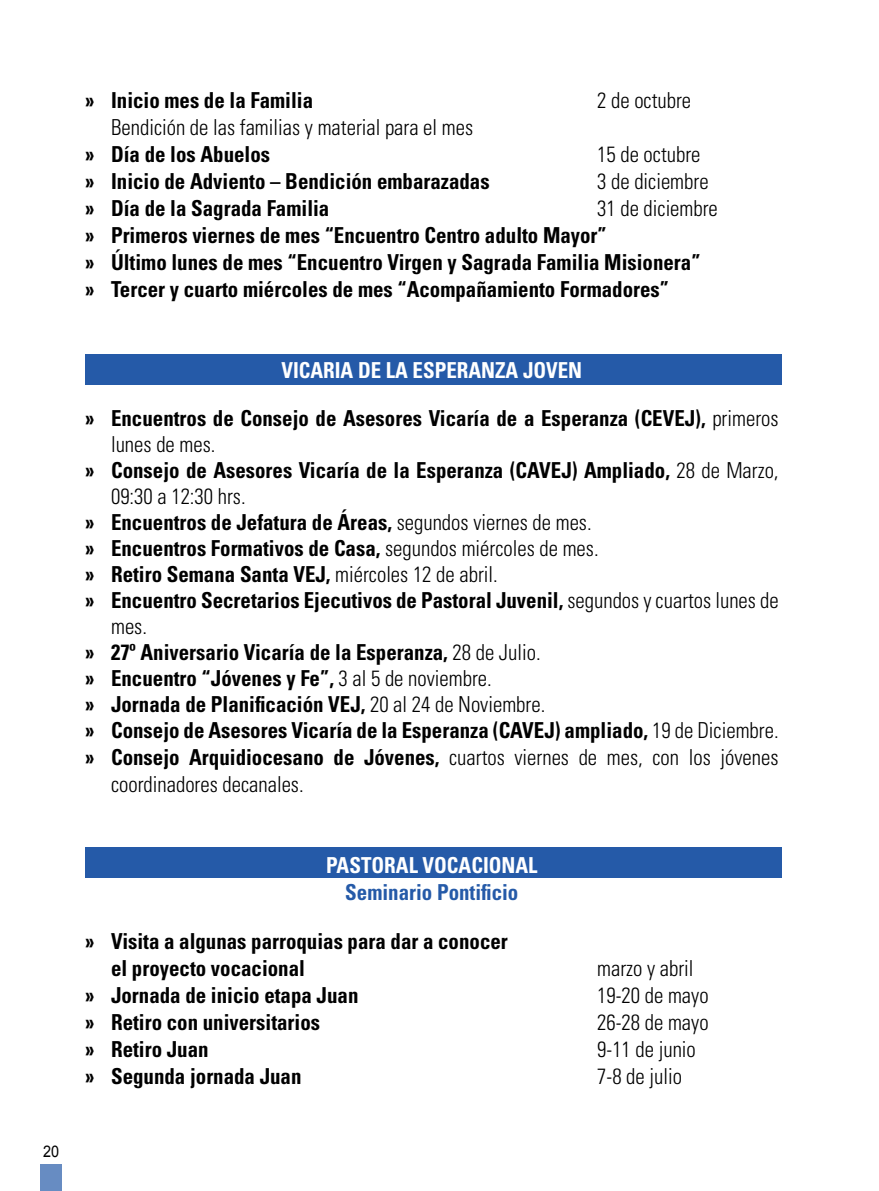
<style>
.page{position:relative;width:879px;height:1191px;background:#fff}
.page>*{position:absolute;margin:0;border:0;box-sizing:border-box;transform-origin:0 0}
.t1{font:700 condensed 22px/27px "Univers";color:#000;scale:.95 1}
.t2{font:300 condensed 22px "Univers";color:#000;scale:.95 1}
.t3{font:700 condensed 22px "Univers";color:#255aa8;scale:.95 1}
.t4{font:700 condensed 22px "Univers";color:#fff;scale:.95 1}
.t5{font:16px "Arial";color:#000;scale:.9 1}
.s1{color:#fff}
.s2{font-weight:300}
.s3{font-weight:700}
</style>
<div class="page">
<div style="left:40px;top:1164px;width:22px;height:27px;background:#678cc2"></div>
<div style="left:85px;top:848px;width:696px;height:30px;background:#255aa8"></div>
<div style="left:85px;top:354px;width:696px;height:30px;background:#255aa8"></div>
<p class="t5" style="left:43px;top:1140px;width:19px">20</p>
<p class="t1" style="left:85px;top:87px;width:242px">» Inicio mes de la Familia</p>
<p class="t2" style="left:597px;top:87px;width:100px">2 de octubre</p>
<p class="t2" style="left:111px;top:114px;width:383px">Bendición de las familias y material para el mes</p>
<p class="t1" style="left:85px;top:141px;width:196px">» Día de los Abuelos</p>
<p class="t2" style="left:597px;top:141px;width:110px">15 de octubre</p>
<p class="t1" style="left:85px;top:168px;width:427px">» Inicio de Adviento – Bendición embarazadas</p>
<p class="t2" style="left:597px;top:168px;width:119px">3 de diciembre</p>
<p class="t1" style="left:85px;top:195px;width:259px">» Día de la Sagrada Familia</p>
<p class="t2" style="left:597px;top:195px;width:129px">31 de diciembre</p>
<p class="t1" style="left:85px;top:222px;width:649px">» Primeros viernes de mes “Encuentro Centro adulto Mayor”<br>» Último lunes de mes “Encuentro Virgen y Sagrada Familia Misionera” » Tercer y cuarto miércoles de mes “Acompañamiento Formadores”</p>
<p class="t1" style="left:85px;top:346px;width:731px;line-height:48px;text-align:center"><span class="s1">VICARIA DE LA ESPERANZA JOVEN<br></span>» Encuentros de Consejo de Asesores Vicaría de a Esperanza (CEVEJ), <span class="s2">primeros</span></p>
<p class="t2" style="left:111px;top:431px;width:111px">lunes de mes.</p>
<p class="t1" style="left:85px;top:457px;width:731px">» Consejo de Asesores Vicaría de la Esperanza (CAVEJ) Ampliado, <span class="s2">28 de Marzo,</span></p>
<p class="t2" style="left:111px;top:483px;width:143px">09:30 a 12:30 hrs.</p>
<p class="t1" style="left:85px;top:509px;width:535px">» Encuentros de Jefatura de Áreas, <span class="s2">segundos viernes de mes.</span></p>
<p class="t1" style="left:85px;top:535px;width:542px">» Encuentros Formativos de Casa, <span class="s2">segundos miércoles de mes.</span></p>
<p class="t1" style="left:85px;top:561px;width:436px">» Retiro Semana Santa VEJ, <span class="s2">miércoles 12 de abril.</span></p>
<p class="t1" style="left:85px;top:587px;width:731px">» Encuentro Secretarios Ejecutivos de Pastoral Juvenil, <span class="s2">segundos y cuartos lunes de</span></p>
<p class="t2" style="left:111px;top:613px;width:39px">mes.</p>
<p class="t1" style="left:85px;top:639px;width:481px">» 27º Aniversario Vicaría de la Esperanza, <span class="s2">28 de Julio.</span></p>
<p class="t1" style="left:85px;top:665px;width:430px">» Encuentro “Jóvenes y Fe”, <span class="s2">3 al 5 de noviembre.</span></p>
<p class="t1" style="left:85px;top:691px;width:486px">» Jornada de Planificación VEJ, <span class="s2">20 al 24 de Noviembre.</span></p>
<p class="t1" style="left:85px;top:717px;width:731px">» Consejo de Asesores Vicaría de la Esperanza (CAVEJ) ampliado, <span class="s2">19 de Diciembre.</span></p>
<p class="t2" style="left:85px;top:743px;width:731px"><span class="s3">» Consejo Arquidiocesano de Jóvenes,</span> cuartos viernes de mes, con los jóvenes</p>
<p class="t2" style="left:111px;top:770px;width:204px">coordinadores decanales.</p>
<p class="t4" style="left:326px;top:851px;width:224px">PASTORAL VOCACIONAL</p>
<p class="t3" style="left:345px;top:878px;width:184px">Seminario Pontificio</p>
<p class="t1" style="left:111px;top:927px;width:419px;text-indent:-26px">» Visita a algunas parroquias para dar a conocer el proyecto vocacional</p>
<p class="t2" style="left:597px;top:954px;width:103px">marzo y abril</p>
<p class="t1" style="left:85px;top:981px;width:289px">» Jornada de inicio etapa Juan</p>
<p class="t2" style="left:597px;top:981px;width:119px">19-20 de mayo</p>
<p class="t1" style="left:85px;top:1008px;width:249px">» Retiro con universitarios</p>
<p class="t2" style="left:597px;top:1008px;width:119px">26-28 de mayo</p>
<p class="t1" style="left:85px;top:1035px;width:132px">» Retiro Juan</p>
<p class="t2" style="left:597px;top:1035px;width:105px">9-11 de junio</p>
<p class="t1" style="left:85px;top:1062px;width:229px">» Segunda jornada Juan</p>
<p class="t2" style="left:597px;top:1062px;width:91px">7-8 de julio</p>
</div>
